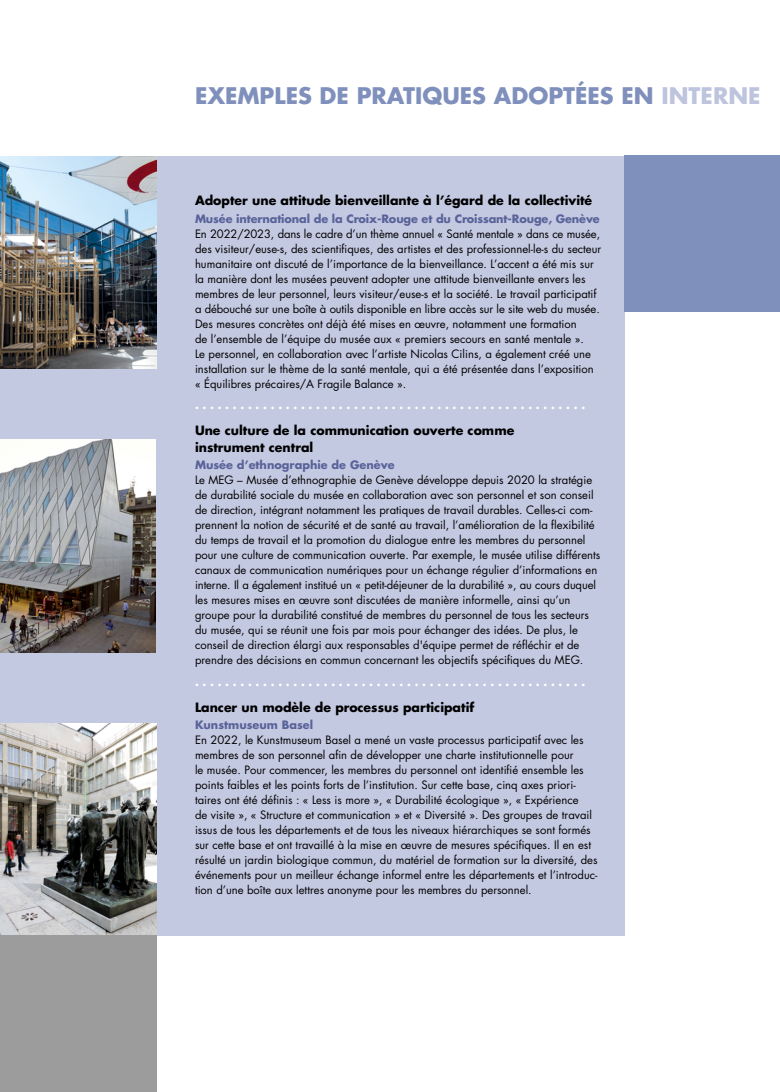
<style>
.page{position:relative;width:780px;height:1092px;background:#fff}
.page>*{position:absolute;margin:0;border:0;box-sizing:border-box;transform-origin:0 0}
.t1{font:700 22.25px "Futura Std";color:#8090bd}
.t2{font:700 12.5px/16.2px "Futura Std";color:#000}
.t3{font:11.25px/15px "Futura Std";color:#000}
.t4{font:700 11.25px "Futura Std";color:#fff}
.t5{font:700 11.25px "Futura Std";letter-spacing:-.01em;color:#5a6399}
.s1{font-size:22.5px}
.s2{color:#bec4de}
</style>
<div class="page">
<div style="left:0;top:156px;width:624px;height:779px;background:#c4c9e2"></div>
<div style="left:624px;top:156px;width:156px;height:156px;background:#8090bd"></div>
<img style="left:0;top:156px;width:156px;height:213px">
<img style="left:0;top:439px;width:156px;height:213px">
<img style="left:0;top:723px;width:156px;height:212px">
<div style="left:0;top:935px;width:156px;height:156px;background:#9c9c9d"></div>
<h1 class="t1" style="left:195px;top:80px;width:567px">EXEMPLES DE PRATIQUES ADOPT<span class="s1">É</span>ES EN <span class="s2">INTERNE</span></h1>
<p class="t2" style="left:195px;top:192px;width:399px">Adopter une attitude bienveillante à l’égard de la collectivité</p>
<p class="t5" style="left:195px;top:211px;width:406px">Musée international de la Croix-Rouge et du Croissant-Rouge, Genève</p>
<p class="t3" style="left:195px;top:226px;width:408px">En 2022/2023, dans le cadre d’un thème annuel « Santé mentale » dans ce musée, des visiteur/euse-s, des scientifiques, des artistes et des professionnel-le-s du secteur humanitaire ont discuté de l’importance de la bienveillance. L’accent a été mis sur la manière dont les musées peuvent adopter une attitude bienveillante envers les membres de leur personnel, leurs visiteur/euse-s et la société. Le travail participatif a débouché sur une boîte à outils disponible en libre accès sur le site web du musée.<br>Des mesures concrètes ont déjà été mises en œuvre, notamment une formation<br>de l’ensemble de l’équipe du musée aux « premiers secours en santé mentale ».<br>Le personnel, en collaboration avec l’artiste Nicolas Cilins, a également créé une installation sur le thème de la santé mentale, qui a été présentée dans l’exposition « Équilibres précaires/A Fragile Balance ».</p>
<p class="t4" style="left:195px;top:397px;width:391px">....................................................</p>
<p class="t2" style="left:195px;top:422px;width:321px">Une culture de la communication ouverte comme instrument central</p>
<p class="t5" style="left:195px;top:457px;width:201px">Musée d’ethnographie de Genève</p>
<p class="t3" style="left:195px;top:472px;width:407px">Le MEG – Musée d’ethnographie de Genève développe depuis 2020 la stratégie de durabilité sociale du musée en collaboration avec son personnel et son conseil de direction, intégrant notamment les pratiques de travail durables. Celles-ci com&shy;prennent la notion de sécurité et de santé au travail, l’amélioration de la flexibilité du temps de travail et la promotion du dialogue entre les membres du personnel pour une culture de communication ouverte. Par exemple, le musée utilise différents canaux de communication numériques pour un échange régulier d’informations en interne. Il a également institué un « petit-déjeuner de la durabilité », au cours duquel les mesures mises en œuvre sont discutées de manière informelle, ainsi qu’un groupe pour la durabilité constitué de membres du personnel de tous les secteurs du musée, qui se réunit une fois par mois pour échanger des idées. De plus, le conseil de direction élargi aux responsables d'équipe permet de réfléchir et de prendre des décisions en commun concernant les objectifs spécifiques du MEG.</p>
<p class="t4" style="left:195px;top:673px;width:391px">....................................................</p>
<p class="t2" style="left:195px;top:698px;width:281px">Lancer un modèle de processus participatif</p>
<p class="t5" style="left:195px;top:717px;width:120px">Kunstmuseum Basel</p>
<p class="t3" style="left:195px;top:732px;width:404px">En 2022, le Kunstmuseum Basel a mené un vaste processus participatif avec les membres de son personnel afin de développer une charte institutionnelle pour<br>le musée. Pour commencer, les membres du personnel ont identifié ensemble les points faibles et les points forts de l’institution. Sur cette base, cinq axes priori&shy;taires ont été définis : « Less is more », « Durabilité écologique », « Expérience<br>de visite », « Structure et communication » et « Diversité ». Des groupes de travail issus de tous les départements et de tous les niveaux hiérarchiques se sont formés sur cette base et ont travaillé à la mise en œuvre de mesures spécifiques. Il en est résulté un jardin biologique commun, du matériel de formation sur la diversité, des événements pour un meilleur échange informel entre les départements et l’introduc&shy;tion d’une boîte aux lettres anonyme pour les membres du personnel.</p>
</div>
